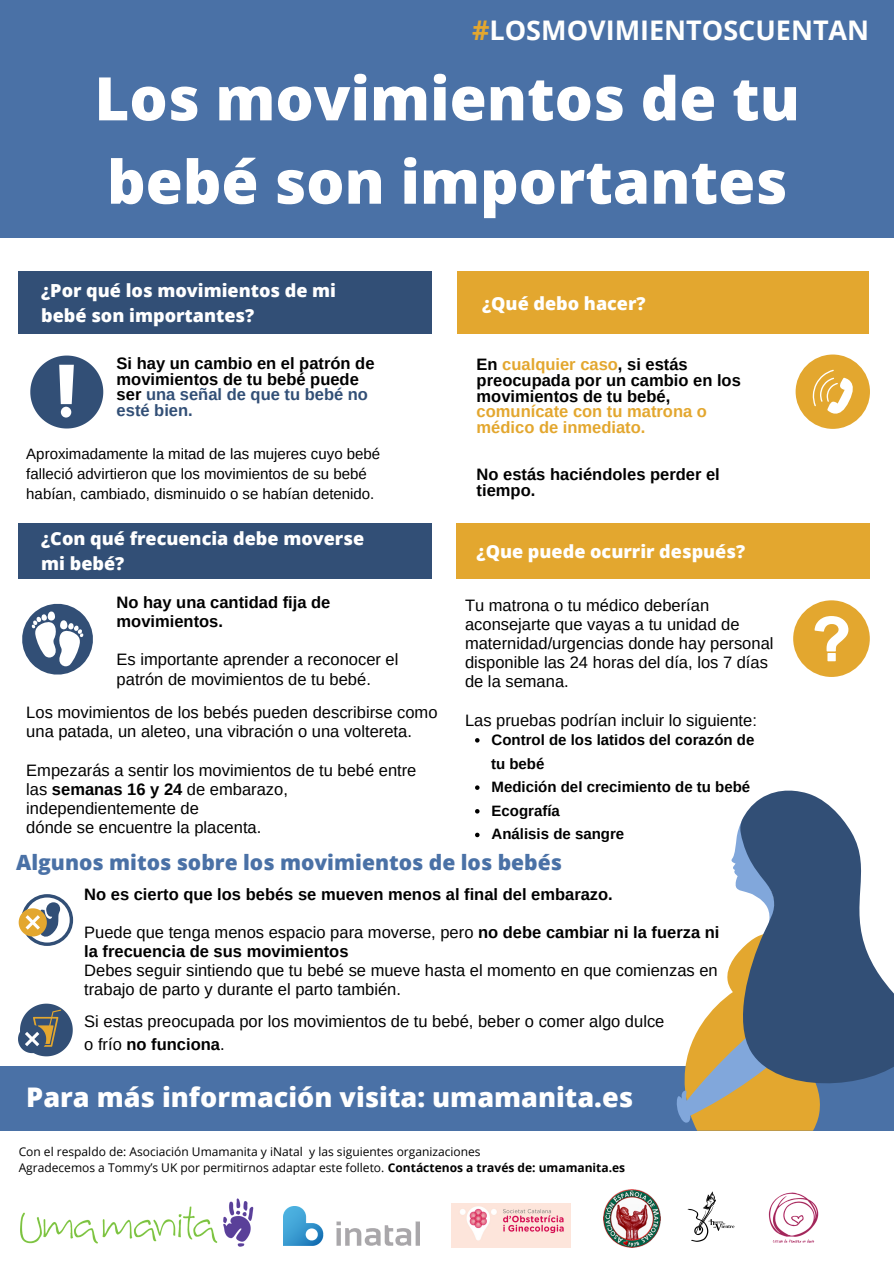
<style>
.page{position:relative;width:894px;height:1264px;background:#fff}
.page>*{position:absolute;margin:0;border:0;box-sizing:border-box;transform-origin:0 0}
.t1{font:800 60px "Open Sans";color:#fff}
.t2{font:800 27px "Open Sans";color:#fff}
.t3{font:700 27px "Open Sans";color:#fffffe}
.t4{font:800 21px "Open Sans";color:#4a71a6}
.t5{font:800 18px/24.8px "Open Sans";color:#fff}
.t6{font:16.5px/19.2px "Arimo";color:#000}
.t7{font:700 16.5px/15.8px "Arimo";color:#000}
.t8{font:15px/20.2px "Arimo";color:#000}
.t9{font:700 15px "Arimo";color:#000}
.t10{font:12px "Open Sans";color:#000}
.s1{color:#e3a72f}
.s2{color:#324f76}
.s3{font-weight:700}
.s4{font-weight:400}
</style>
<div class="page">
<div style="left:0;top:0;width:893px;height:238px;background:#4a71a6"></div>
<div style="left:19px;top:271px;width:413px;height:63px;background:#324f76"></div>
<div style="left:457px;top:271px;width:412px;height:63px;background:#e3a72f"></div>
<div style="left:19px;top:523px;width:413px;height:55px;background:#324f76"></div>
<svg style="left:22px;top:603px;width:71px;height:72px"></svg>
<svg style="left:19px;top:894px;width:54px;height:51px"></svg>
<div style="left:0;top:1065px;width:893px;height:65px;background:#4a71a6"></div>
<img style="left:20px;top:1198px;width:233px;height:48px">
<img style="left:284px;top:1206px;width:135px;height:39px">
<img style="left:603px;top:1189px;width:57px;height:58px">
<img style="left:451px;top:1203px;width:119px;height:43px">
<img style="left:687px;top:1191px;width:48px;height:51px">
<img style="left:768px;top:1192px;width:51px;height:51px">
<div style="left:456px;top:523px;width:413px;height:55px;background:#e3a72f"></div>
<svg style="left:675px;top:859px;width:144px;height:271px"></svg>
<svg style="left:732px;top:790px;width:161px;height:303px;fill:#324f76"></svg>
<div style="left:795px;top:354px;width:74px;height:75px;background:#e3a72f;border-radius:50%"></div>
<svg style="left:812px;top:369px;width:47px;height:52px"></svg>
<div style="left:793px;top:600px;width:76px;height:77px;background:#e3a72f;border-radius:50%"></div>
<div style="left:827px;top:653px;width:8px;height:8px;background:#fffffe"></div>
<svg style="left:814px;top:616px;width:34px;height:35px"></svg>
<svg style="left:18px;top:1003px;width:55px;height:53px"></svg>
<svg style="left:30px;top:355px;width:73px;height:73px"></svg>
<div style="left:61px;top:407px;width:10px;height:10px;background:#fff;border-radius:50%"></div>
<svg style="left:475px;top:738px;width:4px;height:4px"></svg>
<svg style="left:475px;top:785px;width:4px;height:5px"></svg>
<svg style="left:475px;top:809px;width:4px;height:4px"></svg>
<svg style="left:475px;top:832px;width:4px;height:5px"></svg>
<p class="t3" style="left:472px;top:11px;width:398px"><span class="s1">#</span>LOSMOVIMIENTOSCUENTAN</p>
<p class="t1" style="left:94px;top:56px;width:706px">Los movimientos de tu</p>
<p class="t1" style="left:107px;top:140px;width:681px">bebé son importantes</p>
<p class="t5" style="left:41px;top:278px;width:296px">¿Por qué los movimientos de mi bebé son importantes?</p>
<p class="t7" style="left:117px;top:355px;width:259px">Si hay un cambio en el patrón de movimientos de tu bebé puede ser <span class="s2">una señal de que tu bebé no esté bien.</span></p>
<p class="t8" style="left:26px;top:443px;width:355px">Aproximadamente la mitad de las mujeres cuyo bebé falleció advirtieron que los movimientos de su bebé habían, cambiado, disminuido o se habían detenido.</p>
<p class="t5" style="left:41px;top:526px;width:324px">¿Con qué frecuencia debe moverse</p>
<p class="t5" style="left:41px;top:550px;width:85px">mi bebé?</p>
<p class="t7" style="left:117px;top:594px;width:215px">No hay una cantidad fija de</p>
<p class="t7" style="left:117px;top:613px;width:108px">movimientos.</p>
<p class="t6" style="left:117px;top:650px;width:283px">Es importante aprender a reconocer el patrón de movimientos de tu bebé.</p>
<p class="t6" style="left:26px;top:703px;width:412px">Los movimientos de los bebés pueden describirse como</p>
<p class="t6" style="left:26px;top:722px;width:387px">una patada, un aleteo, una vibración o una voltereta.</p>
<p class="t6" style="left:26px;top:760px;width:391px">Empezarás a sentir los movimientos de tu bebé entre las <span class="s3">semanas 16 y 24</span> de embarazo, independientemente de</p>
<p class="t6" style="left:26px;top:817px;width:236px">dónde se encuentre la placenta.</p>
<p class="t5" style="left:482px;top:290px;width:165px">¿Qué debo hacer?</p>
<p class="t7" style="left:476px;top:356px;width:266px">En <span class="s1">cualquier caso</span>, si estás preocupada por un cambio en los movimientos de tu bebé, <span class="s1">comunícate con tu matrona o médico de inmediato.</span></p>
<p class="t7" style="left:476px;top:467px;width:245px">No estás haciéndoles perder el tiempo.</p>
<p class="t5" style="left:476px;top:538px;width:270px">¿Que puede ocurrir después?</p>
<p class="t6" style="left:465px;top:595px;width:310px">Tu matrona o tu médico deberían aconsejarte que vayas a tu unidad de maternidad/urgencias donde hay personal disponible las 24 horas del día, los 7 días de la semana.</p>
<p class="t6" style="left:465px;top:710px;width:293px">Las pruebas podrían incluir lo siguiente:</p>
<p class="t9" style="left:491px;top:731px;width:264px">Control de los latidos del corazón de</p>
<p class="t9" style="left:491px;top:778px;width:260px">Medición del crecimiento de tu bebé</p>
<p class="t9" style="left:491px;top:802px;width:70px">Ecografía</p>
<p class="t9" style="left:491px;top:825px;width:134px">Análisis de sangre</p>
<p class="t9" style="left:491px;top:755px;width:55px">tu bebé</p>
<p class="t4" style="left:16px;top:847px;width:547px">Algunos mitos sobre los movimientos de los bebés</p>
<p class="t7" style="left:84px;top:885px;width:530px">No es cierto que los bebés se mueven menos al final del embarazo.</p>
<p class="t7" style="left:84px;top:922px;width:636px;line-height:19.2px"><span class="s4">Puede que tenga menos espacio para moverse, pero</span> no debe cambiar ni la fuerza ni la frecuencia de sus movimientos</p>
<p class="t6" style="left:84px;top:960px;width:634px">Debes seguir sintiendo que tu bebé se mueve hasta el momento en que comienzas en trabajo de parto y durante el parto también.</p>
<p class="t6" style="left:84px;top:1011px;width:581px">Si estas preocupada por los movimientos de tu bebé, beber o comer algo dulce</p>
<p class="t7" style="left:84px;top:1036px;width:142px"><span class="s4">o frío</span> no funciona<span class="s4">.</span></p>
<p class="t2" style="left:26px;top:1078px;width:608px">Para más información visita: umamanita.es</p>
<p class="t10" style="left:19px;top:1143px;width:463px">Con el respaldo de: Asociación Umamanita y iNatal y las siguientes organizaciones</p>
<p class="t10" style="left:19px;top:1159px;width:608px">Agradecemos a Tommy’s UK por permitirnos adaptar este folleto. <span class="s3">Contáctenos a través de: umamanita.es</span></p>
</div>
